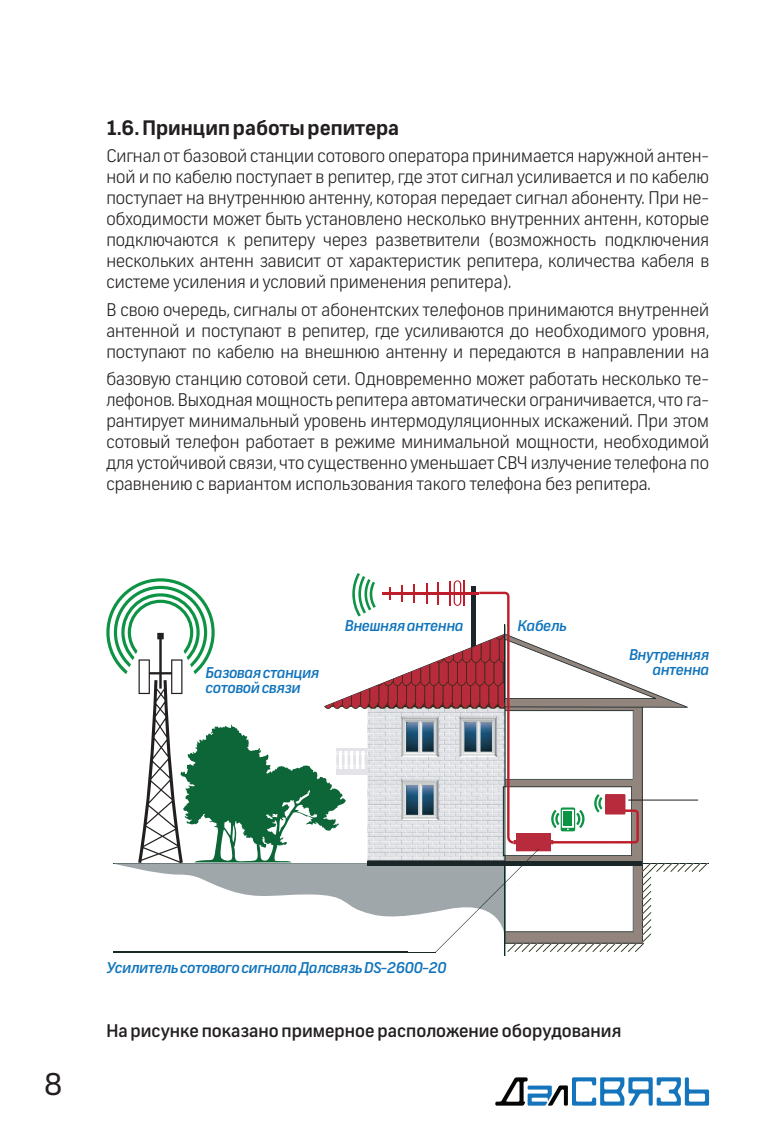
<style>
.page{position:relative;width:780px;height:1134px;background:#fff}
.page>*{position:absolute;margin:0;border:0;box-sizing:border-box;transform-origin:0 0}
.t1{font:30px "Frank";color:#231f20}
.t2{font:700 20px "Frank";color:#231f20}
.t3{font:300 17.5px/21px "Frank";color:#231f20;text-align:justify}
.t4{font:500 17.5px "Frank";color:#231f20}
.t5{font:italic 500 15px "Frank";letter-spacing:-.025em;color:#1074bc}
</style>
<div class="page">
<svg style="left:495px;top:1077px;width:214px;height:29px"></svg>
<hr style="left:113px;top:863px;width:596px;height:1px;background:#1a2628">
<hr style="left:504px;top:625px;width:1px;height:331px;background:#1a2628">
<hr style="left:113px;top:952px;width:322px;height:1px;background:#1a2628">
<svg style="left:106px;top:573px;width:602px;height:379px"></svg>
<div style="left:605px;top:794px;width:20px;height:20px;background:#b82b3c"></div>
<hr style="left:628px;top:800px;width:70px;height:1px;background:#231f20">
<p class="t2" style="left:106px;top:120px;width:294px">1.6. Принцип работы репитера</p>
<p class="t3" style="left:106px;top:147px;width:604px">Сигнал от базовой станции сотового оператора принимается наружной антен&shy;ной и по кабелю поступает в репитер, где этот сигнал усиливается и по кабелю поступает на внутреннюю антенну, которая передает сигнал абоненту. При не&shy;обходимости может быть установлено несколько внутренних антенн, которые подключаются к репитеру через разветвители (возможность подключения нескольких антенн зависит от характеристик репитера, количества кабеля в системе усиления и условий применения репитера).</p>
<p class="t3" style="left:106px;top:301px;width:604px">В свою очередь, сигналы от абонентских телефонов принимаются внутренней антенной и поступают в репитер, где усиливаются до необходимого уровня, поступают по кабелю на внешнюю антенну и передаются в направлении на</p>
<p class="t3" style="left:106px;top:370px;width:604px">базовую станцию сотовой сети. Одновременно может работать несколько те&shy;лефонов. Выходная мощность репитера автоматически ограничивается, что га&shy;рантирует минимальный уровень интермодуляционных искажений. При этом сотовый телефон работает в режиме минимальной мощности, необходимой для устойчивой связи, что существенно уменьшает СВЧ излучение телефона по сравнению с вариантом использования такого телефона без репитера.</p>
<p class="t5" style="left:345px;top:620px;width:120px">Внешняя антенна</p>
<p class="t5" style="left:517px;top:620px;width:50px">Кабель</p>
<p class="t5" style="left:629px;top:648px;width:81px">Внутренняя</p>
<p class="t5" style="left:206px;top:667px;width:115px">Базовая станция</p>
<p class="t5" style="left:652px;top:663px;width:58px">антенна</p>
<p class="t5" style="left:206px;top:682px;width:96px">сотовой связи</p>
<h1 class="t1" style="left:44px;top:1072px;width:20px">8</h1>
<p class="t5" style="left:106px;top:962px;width:342px">Усилитель сотового сигнала Далсвязь DS-2600-20</p>
<p class="t4" style="left:106px;top:1024px;width:516px">На рисунке показано примерное расположение оборудования</p>
</div>
